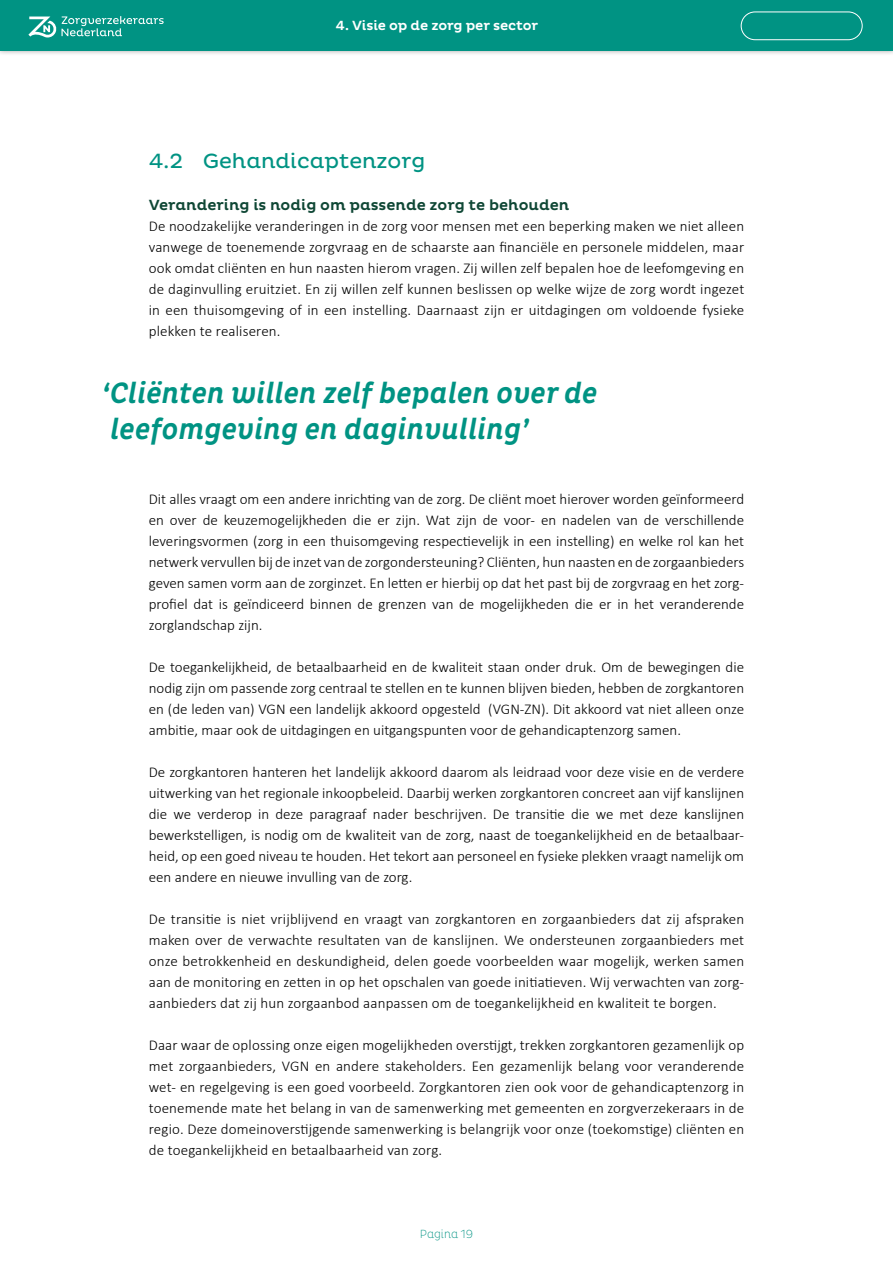
<style>
.page{position:relative;width:893px;height:1263px;background:#fff}
.page>*{position:absolute;margin:0;border:0;box-sizing:border-box;transform-origin:0 0}
.t1{font:italic 500 30px/36px "Pluto Cond";color:#009383}
.t2{font:21px "Pluto";color:#009383}
.t3{font:300 15px/21px "Calibri";letter-spacing:.005em;color:#000}
.t4{font:500 15px "Pluto";color:#0f4735}
.t5{font:500 13.5px "Pluto";letter-spacing:-.01em;color:#fff}
.t6{font:200 12px "Pluto Cond";color:#009383}
</style>
<div class="page">
<div style="left:0;top:0;width:893px;height:56px;background:#000;opacity:.4"></div>
<div style="left:0;top:0;width:893px;height:50px;background:#009383"></div>
<div style="left:741px;top:12px;width:121px;height:28px;border:1px solid #fff;border-radius:14px"></div>
<svg style="left:28px;top:16px;width:136px;height:21px"></svg>
<p class="t5" style="left:336px;top:18px;width:204px">4. Visie op de zorg per sector</p>
<h3 class="t2" style="left:149px;top:149px;width:278px">4.2 Gehandicaptenzorg</h3>
<p class="t4" style="left:149px;top:196px;width:422px">Verandering is nodig om passende zorg te behouden</p>
<p class="t3" style="left:149px;top:215px;width:597px">De noodzakelijke veranderingen in de zorg voor mensen met een beperking maken we niet alleen</p>
<p class="t3" style="left:149px;top:236px;width:597px">vanwege de toenemende zorgvraag en de schaarste aan financiële en personele middelen, maar ook omdat cliënten en hun naasten hierom vragen. Zij willen zelf bepalen hoe de leefomgeving en</p>
<p class="t3" style="left:149px;top:278px;width:597px">de daginvulling eruitziet. En zij willen zelf kunnen beslissen op welke wijze de zorg wordt ingezet</p>
<p class="t3" style="left:149px;top:299px;width:597px">in een thuisomgeving of in een instelling. Daarnaast zijn er uitdagingen om voldoende fysieke</p>
<p class="t3" style="left:149px;top:320px;width:133px">plekken te realiseren.</p>
<h2 class="t1" style="left:102px;top:376px;width:497px">‘Cliënten willen zelf bepalen over de leefomgeving en daginvulling’</h2>
<p class="t3" style="left:149px;top:488px;width:597px;text-align:justify">Dit alles vraagt om een andere inrichting van de zorg. De cliënt moet hierover worden geïnformeerd en over de keuzemogelijkheden die er zijn. Wat zijn de voor- en nadelen van de verschillende leveringsvormen (zorg in een thuisomgeving respectievelijk in een instelling) en welke rol kan het netwerk vervullen bij de inzet van de zorgondersteuning? Cliënten, hun naasten en de zorgaanbieders geven samen vorm aan de zorginzet. En letten er hierbij op dat het past bij de zorgvraag en het zorg&shy;profiel dat is geïndiceerd binnen de grenzen van de mogelijkheden die er in het veranderende</p>
<p class="t3" style="left:149px;top:614px;width:115px">zorglandschap zijn.</p>
<p class="t3" style="left:149px;top:656px;width:597px">De toegankelijkheid, de betaalbaarheid en de kwaliteit staan onder druk. Om de bewegingen die nodig zijn om passende zorg centraal te stellen en te kunnen blijven bieden, hebben de zorgkantoren</p>
<p class="t3" style="left:149px;top:698px;width:597px">en (de leden van) VGN een landelijk akkoord opgesteld (VGN-ZN). Dit akkoord vat niet alleen onze ambitie, maar ook de uitdagingen en uitgangspunten voor de gehandicaptenzorg samen.</p>
<p class="t3" style="left:149px;top:761px;width:597px">De zorgkantoren hanteren het landelijk akkoord daarom als leidraad voor deze visie en de verdere uitwerking van het regionale inkoopbeleid. Daarbij werken zorgkantoren concreet aan vijf kanslijnen</p>
<p class="t3" style="left:149px;top:803px;width:597px;text-align:justify">die we verderop in deze paragraaf nader beschrijven. De transitie die we met deze kanslijnen bewerkstelligen, is nodig om de kwaliteit van de zorg, naast de toegankelijkheid en de betaalbaar&shy;heid, op een goed niveau te houden. Het tekort aan personeel en fysieke plekken vraagt namelijk om</p>
<p class="t3" style="left:149px;top:866px;width:265px">een andere en nieuwe invulling van de zorg.</p>
<p class="t3" style="left:149px;top:908px;width:597px">De transitie is niet vrijblijvend en vraagt van zorgkantoren en zorgaanbieders dat zij afspraken</p>
<p class="t3" style="left:149px;top:929px;width:597px">maken over de verwachte resultaten van de kanslijnen. We ondersteunen zorgaanbieders met onze betrokkenheid en deskundigheid, delen goede voorbeelden waar mogelijk, werken samen</p>
<p class="t3" style="left:149px;top:971px;width:597px">aan de monitoring en zetten in op het opschalen van goede initiatieven. Wij verwachten van zorg-</p>
<p class="t3" style="left:149px;top:992px;width:569px">aanbieders dat zij hun zorgaanbod aanpassen om de toegankelijkheid en kwaliteit te borgen.</p>
<p class="t3" style="left:149px;top:1034px;width:597px">Daar waar de oplossing onze eigen mogelijkheden overstijgt, trekken zorgkantoren gezamenlijk op</p>
<p class="t3" style="left:149px;top:1055px;width:597px">met zorgaanbieders, VGN en andere stakeholders. Een gezamenlijk belang voor veranderende</p>
<p class="t3" style="left:149px;top:1076px;width:597px">wet- en regelgeving is een goed voorbeeld. Zorgkantoren zien ook voor de gehandicaptenzorg in</p>
<p class="t3" style="left:149px;top:1097px;width:597px">toenemende mate het belang in van de samenwerking met gemeenten en zorgverzekeraars in de</p>
<p class="t3" style="left:149px;top:1118px;width:597px">regio. Deze domeinoverstijgende samenwerking is belangrijk voor onze (toekomstige) cliënten en</p>
<p class="t3" style="left:149px;top:1139px;width:295px">de toegankelijkheid en betaalbaarheid van zorg.</p>
<p class="t6" style="left:420px;top:1227px;width:55px">Pagina 19</p>
</div>
